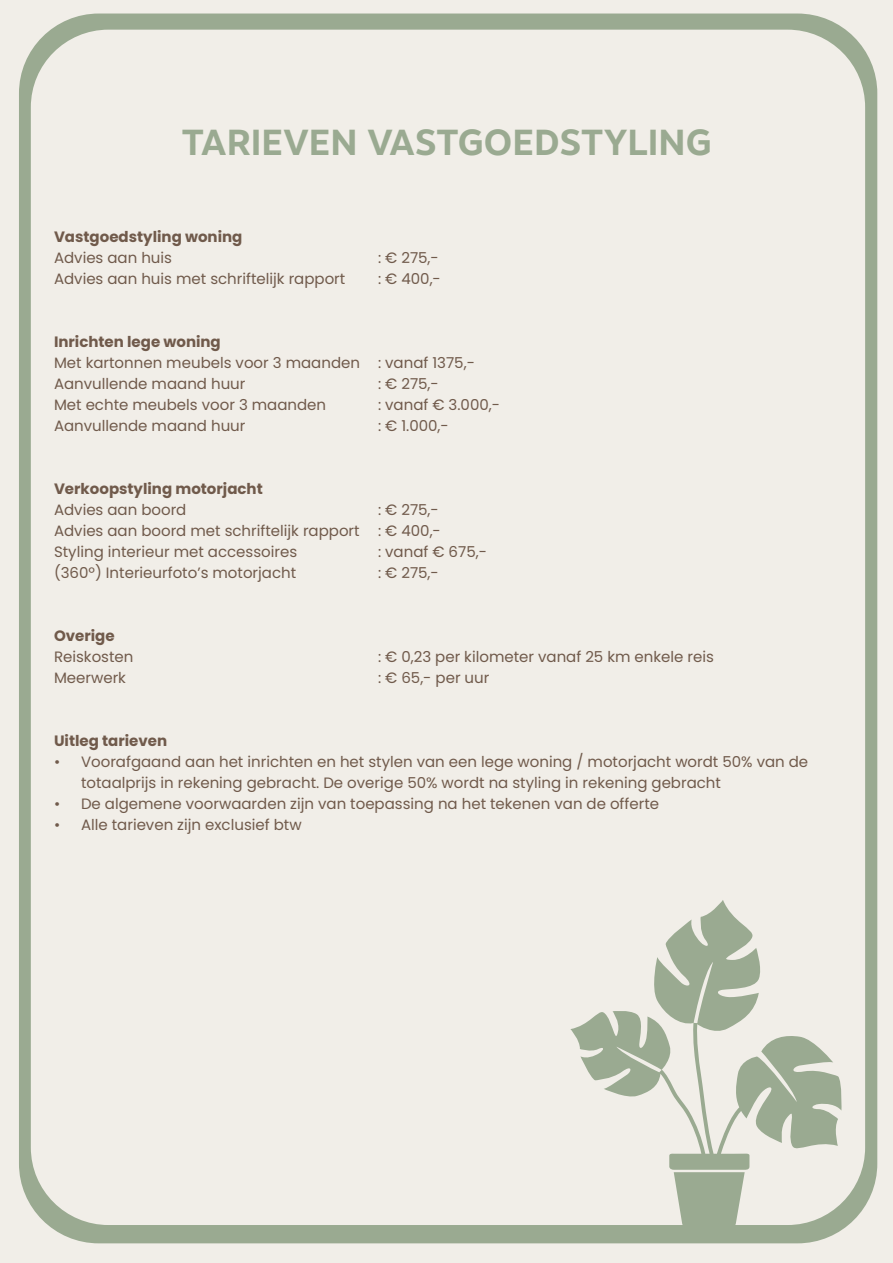
<style>
.page{position:relative;width:893px;height:1263px;background:#f1eee8}
.page>*{position:absolute;margin:0;border:0;box-sizing:border-box;transform-origin:0 0}
.t1{font:700 36.15px "Motiva Sans";color:#9aaa91}
.t2{font:15px/21px "Poppins";color:#705a4b}
.t3{font:700 15px "Poppins";color:#705a4b}
</style>
<div class="page">
<div style="left:19px;top:14px;width:858px;height:1229px;background:#9aaa91;border-radius:80px"></div>
<div style="left:31px;top:30px;width:834px;height:1195px;background:#f1eee8;border-radius:78px"></div>
<svg style="left:570px;top:900px;width:272px;height:270px"></svg>
<svg style="left:674px;top:1172px;width:71px;height:53px;background:#a5b29c"></svg>
<p class="t1" style="left:182px;top:115px;width:532px">TARIEVEN VASTGOEDSTYLING</p>
<p class="t3" style="left:54px;top:228px;width:190px">Vastgoedstyling woning</p>
<p class="t2" style="left:54px;top:248px;width:120px">Advies aan huis</p>
<p class="t2" style="left:378px;top:248px;width:62px">: € 275,-</p>
<p class="t2" style="left:54px;top:269px;width:293px">Advies aan huis met schriftelijk rapport</p>
<p class="t2" style="left:378px;top:269px;width:64px">: € 400,-</p>
<p class="t3" style="left:54px;top:333px;width:168px">Inrichten lege woning</p>
<p class="t2" style="left:54px;top:353px;width:422px">Met kartonnen meubels voor 3 maanden : vanaf 1375,-</p>
<p class="t2" style="left:54px;top:374px;width:193px">Aanvullende maand huur</p>
<p class="t2" style="left:378px;top:374px;width:62px">: € 275,-</p>
<p class="t2" style="left:54px;top:395px;width:274px">Met echte meubels voor 3 maanden</p>
<p class="t2" style="left:378px;top:395px;width:124px">: vanaf € 3.000,-</p>
<p class="t2" style="left:54px;top:416px;width:193px">Aanvullende maand huur</p>
<p class="t2" style="left:378px;top:416px;width:72px">: € 1.000,-</p>
<p class="t3" style="left:54px;top:480px;width:210px">Verkoopstyling motorjacht</p>
<p class="t2" style="left:54px;top:500px;width:134px">Advies aan boord</p>
<p class="t2" style="left:378px;top:500px;width:62px">: € 275,-</p>
<p class="t2" style="left:54px;top:521px;width:388px">Advies aan boord met schriftelijk rapport : € 400,-</p>
<p class="t2" style="left:54px;top:542px;width:245px">Styling interieur met accessoires</p>
<p class="t2" style="left:378px;top:542px;width:110px">: vanaf € 675,-</p>
<p class="t2" style="left:54px;top:563px;width:244px">(360º) Interieurfoto’s motorjacht</p>
<p class="t2" style="left:378px;top:563px;width:62px">: € 275,-</p>
<p class="t3" style="left:54px;top:627px;width:62px">Overige</p>
<p class="t2" style="left:54px;top:647px;width:81px">Reiskosten</p>
<p class="t2" style="left:378px;top:647px;width:337px">: € 0,23 per kilometer vanaf 25 km enkele reis</p>
<p class="t2" style="left:54px;top:668px;width:74px">Meerwerk</p>
<p class="t2" style="left:378px;top:668px;width:113px">: € 65,- per uur</p>
<p class="t3" style="left:54px;top:732px;width:115px">Uitleg tarieven</p>
<p class="t2" style="left:81px;top:752px;width:729px;text-indent:-27px">• Voorafgaand aan het inrichten en het stylen van een lege woning / motorjacht wordt 50% van de totaalprijs in rekening gebracht. De overige 50% wordt na styling in rekening gebracht</p>
<p class="t2" style="left:54px;top:794px;width:607px">• De algemene voorwaarden zijn van toepassing na het tekenen van de offerte</p>
<p class="t2" style="left:54px;top:815px;width:249px">• Alle tarieven zijn exclusief btw</p>
</div>
